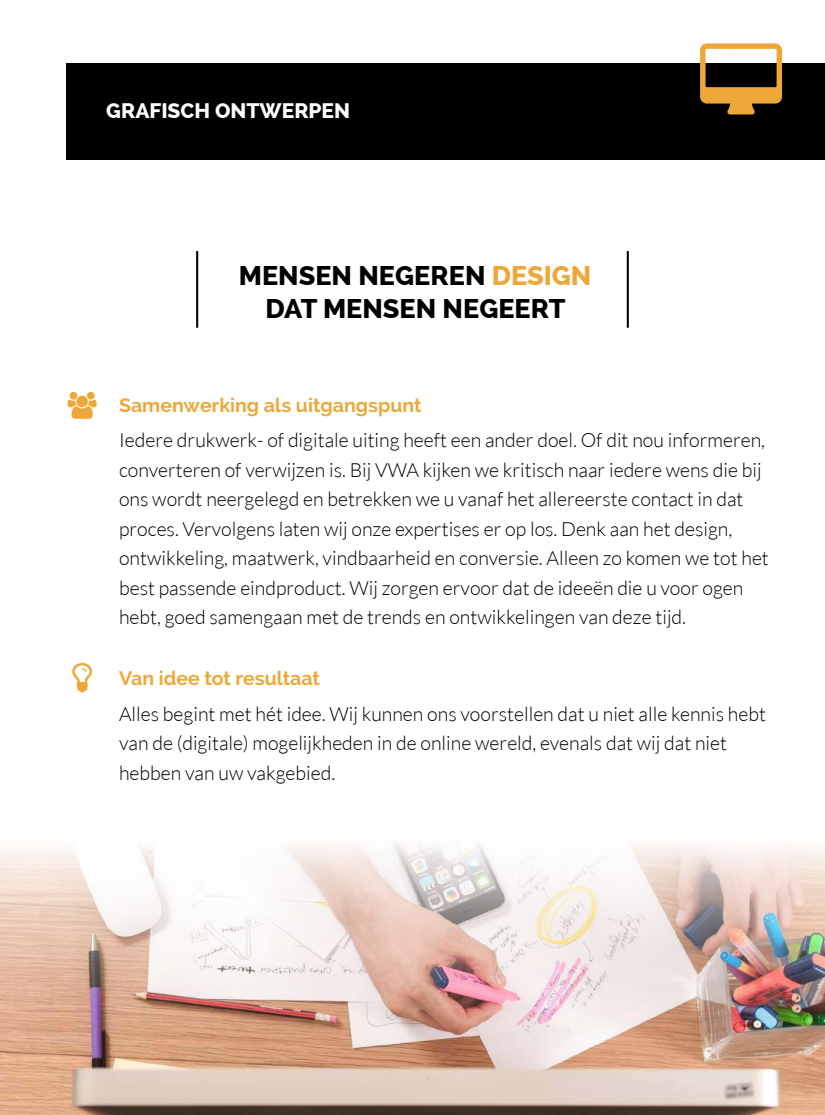
<style>
.page{position:relative;width:825px;height:1115px;background:#fff}
.page>*{position:absolute;margin:0;border:0;box-sizing:border-box;transform-origin:0 0}
.t1{font:800 27px/32.4px "Raleway";color:#000;text-align:center}
.t2{font:800 21px "Raleway";color:#fff}
.t3{font:300 19.5px/29.4px "Lato";color:#000}
.t4{font:700 19.5px "Raleway";color:#eda839}
.s1{color:#eda839}
</style>
<div class="page">
<img style="left:0;top:842px;width:825px;height:272px">
<div style="left:67px;top:63px;width:758px;height:96px;background:#000"></div>
<hr style="left:196px;top:251px;width:2px;height:76px;background:#000">
<hr style="left:627px;top:251px;width:2px;height:76px;background:#000">
<p class="t2" style="left:106px;top:102px;width:245px">GRAFISCH ONTWERPEN</p>
<h1 class="t1" style="left:239px;top:261px;width:354px">MENSEN NEGEREN <span class="s1">DESIGN<br></span>DAT MENSEN NEGEERT</h1>
<p class="t4" style="left:119px;top:397px;width:304px">Samenwerking als uitgangspunt</p>
<p class="t3" style="left:119px;top:427px;width:651px">Iedere drukwerk- of digitale uiting heeft een ander doel. Of dit nou informeren, converteren of verwijzen is. Bij VWA kijken we kritisch naar iedere wens die bij ons wordt neergelegd en betrekken we u vanaf het allereerste contact in dat proces. Vervolgens laten wij onze expertises er op los. Denk aan het design, ontwikkeling, maatwerk, vindbaarheid en conversie. Alleen zo komen we tot het best passende eindproduct. Wij zorgen ervoor dat de ideeën die u voor ogen hebt, goed samengaan met de trends en ontwikkelingen van deze tijd.</p>
<p class="t4" style="left:119px;top:670px;width:202px">Van idee tot resultaat</p>
<p class="t3" style="left:119px;top:700px;width:648px">Alles begint met hét idee. Wij kunnen ons voorstellen dat u niet alle kennis hebt van de (digitale) mogelijkheden in de online wereld, evenals dat wij dat niet hebben van uw vakgebied.</p>
</div>
